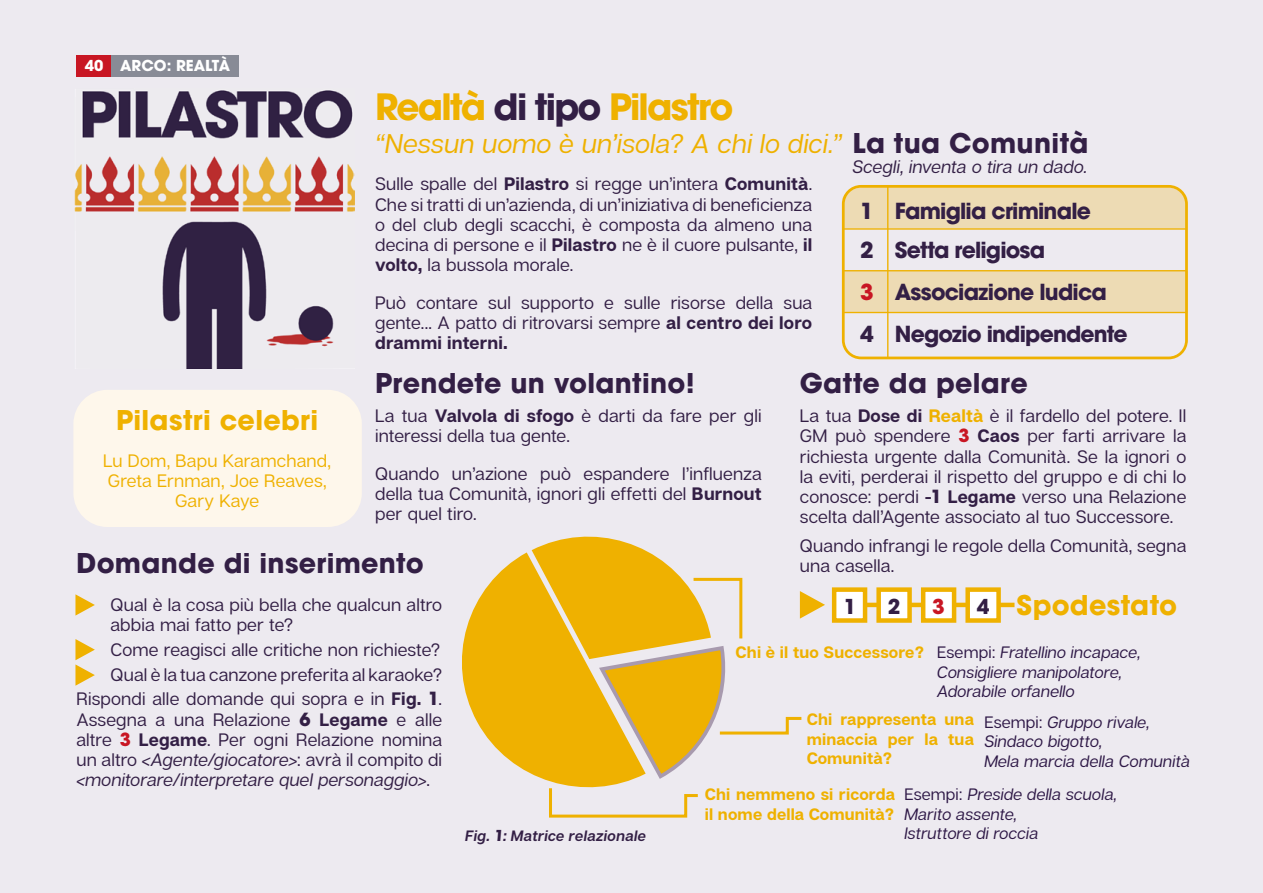
<style>
.page{position:relative;width:1263px;height:893px;background:#edeaf0}
.page>*{position:absolute;margin:0;border:0;box-sizing:border-box;transform-origin:0 0}
.Sub-Subheading{font:700 36px "ITC Avant Garde Pro";letter-spacing:-.05em;color:#efb100}
.Main_Body{font:700 27px "ITC Avant Garde Pro";letter-spacing:.01em;color:#331f45}
.Main_Body-2{font:italic 27px "Articulat CF";letter-spacing:.01em;color:#efb100}
.Box{font:700 27px "ITC Avant Garde Pro";letter-spacing:.015em;color:#efb100}
.Main_Body-3{font:700 27px "ITC Avant Garde Pro";letter-spacing:.015em;color:#efb100}
.Main_Body-4{font:700 21.9px "ITC Avant Garde Pro";letter-spacing:-.035em;color:#331f45}
.Main_Body-5{font:700 20.4px "ITC Avant Garde Pro";color:#331f45}
.Main_Body-6{font:700 20.4px "ITC Avant Garde Pro";color:#c81623}
.Main_Body-7{font:18px/20.2px "Articulat CF";letter-spacing:.01em;color:#331f45;text-align:justify}
.Box-2{font:18px/20.2px "Articulat CF";letter-spacing:.005em;color:#efb100;text-align:center}
.Main_Body-8{font:italic 18px "Articulat CF";letter-spacing:.01em;color:#331f45}
.t1{font:italic 16.5px "Articulat CF";letter-spacing:.01em;color:#2e1846}
.t2{font:700 16.5px/19.8px "Articulat CF";letter-spacing:.01em;color:#efb100;text-align:justify}
.Main_Body-9{font:italic 600 15px "Articulat CF";letter-spacing:.015em;color:#331f45}
.t3{font:700 15px "ITC Avant Garde Pro";color:#fff}
.s1{color:#331f45}
.s2{font-family:"ITC Avant Garde Pro";font-weight:700;font-style:normal;color:#331f45}
.s3{font-weight:700}
.s4{color:#c81623}
.s5{font-weight:700;color:#efb100}
.s6{font-family:"ITC Avant Garde Pro";font-weight:700;color:#c81623}
.s7{font-family:"ITC Avant Garde Pro";font-weight:700}
.s8{font-style:italic}
.s9{font-style:normal}
.s10{font-family:"ITC Avant Garde Pro";font-weight:700;font-style:normal}
</style>
<div class="page">
<div style="left:77px;top:55px;width:35px;height:22px;background:#c81623"></div>
<div style="left:112px;top:55px;width:127px;height:22px;background:#888b96"></div>
<img style="left:74px;top:90px;width:281px;height:279px">
<div style="left:843px;top:271px;width:345px;height:41px;background:#eddbb4"></div>
<div style="left:842px;top:186px;width:342px;height:42px;background:#eddbb4"></div>
<hr style="left:842px;top:228px;width:344px;height:2px;background:#efb100">
<hr style="left:842px;top:270px;width:344px;height:1px;background:#efb100">
<hr style="left:842px;top:312px;width:344px;height:1px;background:#efb100">
<div style="left:842px;top:185px;width:346px;height:174px;border:3px solid #efb100;border-radius:18px"></div>
<hr style="left:887px;top:187px;width:1px;height:171px;background:#efb100">
<div style="left:73px;top:390px;width:289px;height:137px;background:#fef7eb;border-radius:34px"></div>
<div style="left:832px;top:587px;width:35px;height:36px;background:#fff;border:4px solid #efb100"></div>
<hr style="left:866px;top:603px;width:148px;height:4px;background:#efb100">
<div style="left:921px;top:587px;width:35px;height:36px;background:#fff;border:4px solid #efb100"></div>
<div style="left:876px;top:587px;width:36px;height:36px;background:#fff;border:4px solid #efb100"></div>
<div style="left:965px;top:587px;width:36px;height:36px;background:#fff;border:4px solid #efb100"></div>
<svg style="left:75px;top:594px;width:20px;height:22px"></svg>
<svg style="left:75px;top:639px;width:20px;height:47px"></svg>
<svg style="left:462px;top:552px;width:70px;height:222px;fill:#efb100"></svg>
<svg style="left:532px;top:536px;width:293px;height:282px"></svg>
<p class="t3" style="left:85px;top:56px;width:147px">40 ARCo: Realtà</p>
<p class="Sub-Subheading" style="left:375px;top:83px;width:360px">Realtà <span class="s1">di tipo</span> Pilastro</p>
<p class="Main_Body-2" style="left:375px;top:128px;width:715px">“Nessun uomo è un’isola? A chi lo dici.” <span class="s2">La tua Comunità</span></p>
<p class="Main_Body-7" style="left:375px;top:174px;width:438px">Sulle spalle del <span class="s3">Pilastro</span> si regge un’intera <span class="s3">Comunità</span>.<br>Che si tratti di un’azienda, di un’iniziativa di beneficienza o del club degli scacchi, è composta da almeno una decina di persone e il <span class="s3">Pilastro</span> ne è il cuore pulsante, <span class="s3">il volto,</span> la bussola morale.</p>
<p class="Main_Body-7" style="left:375px;top:293px;width:439px">Può contare sul supporto e sulle risorse della sua gente... A patto di ritrovarsi sempre <span class="s3">al centro dei loro drammi interni.</span></p>
<p class="Main_Body-8" style="left:852px;top:156px;width:236px">Scegli, inventa o tira un dado.</p>
<p class="Main_Body-4" style="left:860px;top:196px;width:232px">1 Famiglia criminale</p>
<p class="Main_Body-4" style="left:860px;top:236px;width:187px">2 Setta religiosa</p>
<p class="Main_Body-4" style="left:860px;top:277px;width:248px"><span class="s4">3</span> Associazione ludica</p>
<p class="Main_Body-4" style="left:860px;top:319px;width:269px">4 Negozio indipendente</p>
<p class="Main_Body" style="left:800px;top:365px;width:229px">Gatte da pelare</p>
<p class="Main_Body-7" style="left:800px;top:406px;width:388px">La tua <span class="s3">Dose di</span> <span class="s5">Realtà</span> è il fardello del potere. Il GM può spendere <span class="s6">3</span> <span class="s3">Caos</span> per farti arrivare la richiesta urgente dalla Comunità. Se la ignori o la eviti, perderai il rispetto del gruppo e di chi lo conosce: perdi <span class="s3">-</span><span class="s7">1</span> <span class="s3">Legame</span> verso una Relazione scelta dall’Agente associato al tuo Successore.</p>
<p class="Main_Body-7" style="left:800px;top:536px;width:388px">Quando infrangi le regole della Comunità, segna una casella.</p>
<p class="Main_Body" style="left:375px;top:365px;width:321px">Prendete un volantino!</p>
<p class="Main_Body-7" style="left:375px;top:406px;width:388px">La tua <span class="s3">Valvola di sfogo</span> è darti da fare per gli interessi della tua gente.</p>
<p class="Main_Body-7" style="left:375px;top:464px;width:388px">Quando un’azione può espandere l’influenza della tua Comunità, ignori gli effetti del <span class="s3">Burnout </span>per quel tiro.</p>
<p class="Box" style="left:116px;top:401px;width:203px">Pilastri celebri</p>
<p class="Box-2" style="left:103px;top:451px;width:230px">Lu Dom, Bapu Karamchand,<br>Greta Ernman, Joe Reaves,<br>Gary Kaye</p>
<p class="Main_Body" style="left:76px;top:545px;width:349px">Domande di inserimento</p>
<p class="Main_Body-7" style="left:110px;top:595px;width:333px">Qual è la cosa più bella che qualcun altro abbia mai fatto per te?</p>
<p class="Main_Body-7" style="left:110px;top:640px;width:331px">Come reagisci alle critiche non richieste?</p>
<p class="Main_Body-7" style="left:110px;top:665px;width:333px">Qual è la tua canzone preferita al karaoke?</p>
<p class="Main_Body-7" style="left:76px;top:689px;width:367px">Rispondi alle domande qui sopra e in <span class="s3">Fig.</span> <span class="s7">1</span>.<br>Assegna a una Relazione <span class="s7">6</span> <span class="s3">Legame</span> e alle altre <span class="s6">3</span> <span class="s3">Legame</span>. Per ogni Relazione nomina un altro <span class="s8">&lt;Agente/giocatore&gt;</span>: avrà il compito di <span class="s8">&lt;monitorare/interpretare quel personaggio&gt;</span>.</p>
<p class="Main_Body-5" style="left:844px;top:593px;width:14px">1</p>
<p class="Main_Body-5" style="left:888px;top:593px;width:14px">2</p>
<p class="Main_Body-6" style="left:932px;top:593px;width:14px">3</p>
<p class="Main_Body-5" style="left:977px;top:593px;width:14px">4</p>
<p class="Main_Body-3" style="left:1016px;top:587px;width:162px">Spodestato</p>
<p class="t2" style="left:735px;top:643px;width:190px">Chi è il tuo Successore?</p>
<p class="t1" style="left:937px;top:642px;width:205px"><span class="s9">Esempi:</span> Fratellino incapace,</p>
<p class="t1" style="left:937px;top:662px;width:186px">Consigliere manipolatore,</p>
<p class="t1" style="left:937px;top:682px;width:139px">Adorabile orfanello</p>
<p class="t2" style="left:807px;top:710px;width:169px">Chi rappresenta una minaccia per la tua Comunità?</p>
<p class="t1" style="left:984px;top:712px;width:167px"><span class="s9">Esempi:</span> Gruppo rivale,</p>
<p class="t1" style="left:984px;top:732px;width:119px">Sindaco bigotto,</p>
<p class="t1" style="left:984px;top:752px;width:207px">Mela marcia della Comunità</p>
<p class="t2" style="left:705px;top:786px;width:192px">Chi nemmeno si ricorda il nome della Comunità?</p>
<p class="t1" style="left:904px;top:784px;width:214px"><span class="s9">Esempi:</span> Preside della scuola,</p>
<p class="t1" style="left:904px;top:804px;width:114px">Marito assente,</p>
<p class="Main_Body-9" style="left:465px;top:827px;width:182px">Fig. <span class="s10">1</span>: Matrice relazionale</p>
<p class="t1" style="left:904px;top:824px;width:136px">Istruttore di roccia</p>
</div>
